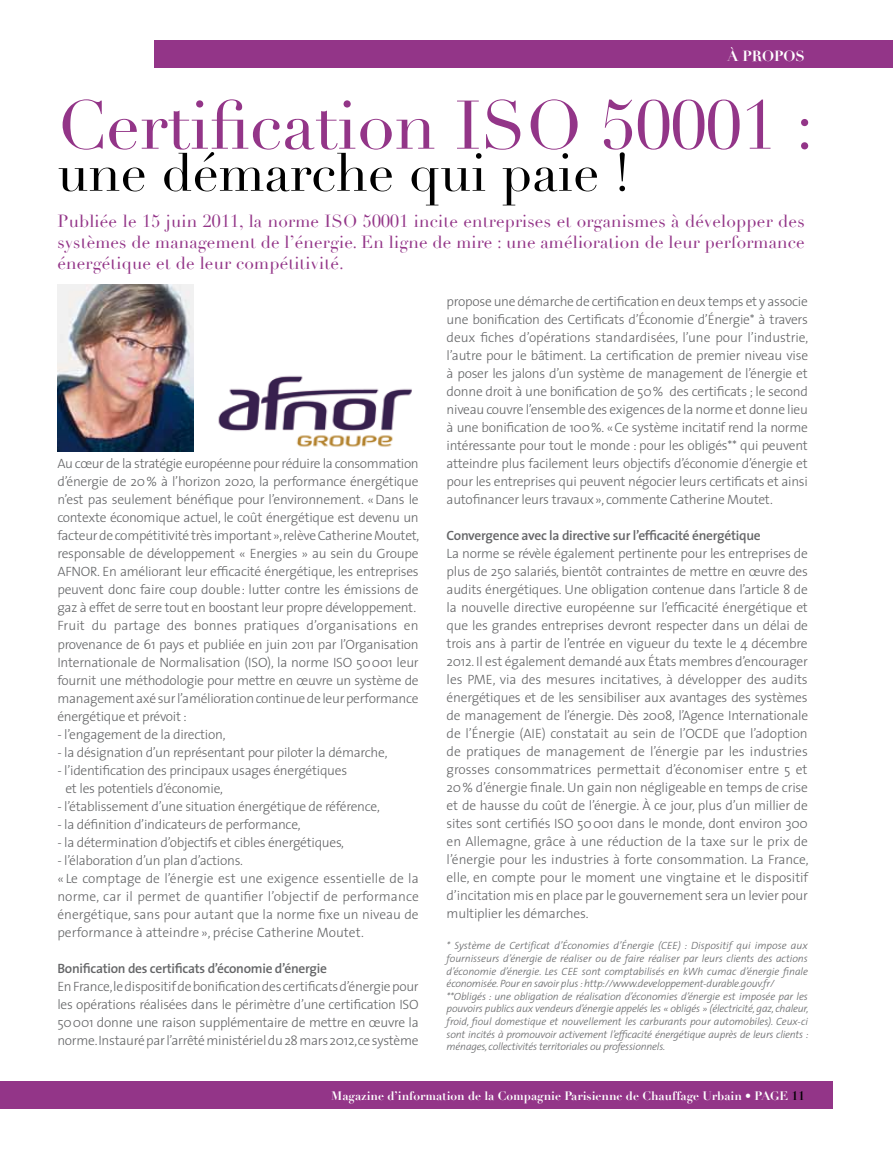
<style>
.page{position:relative;width:893px;height:1149px;background:#fff}
.page>*{position:absolute;margin:0;border:0;box-sizing:border-box;transform-origin:0 0}
.t1{font:67.5px "Didot";color:#933588}
.t2{font:52.5px "Didot";color:#000}
.t3{font:17.1px/21px "Didot";letter-spacing:.01em;color:#933588;text-align:justify}
.t4{font:700 14.4px "Didot";color:#fff}
.t5{font:300 13.5px/18px "The Sans";letter-spacing:-.02em;color:#646567;text-align:justify}
.t6{font:300 13.5px/18px "The Sans";color:#646567}
.t7{font:600 13.5px "The Sans";letter-spacing:-.02em;color:#646567}
.t8{font:700 12px "Didot";color:#fff}
.t9{font:italic 300 10.5px/12.6px "The Sans";letter-spacing:-.01em;color:#646567}
.s1{color:#000}
</style>
<div class="page">
<div style="left:0;top:1081px;width:832px;height:27px;background:#933588"></div>
<div style="left:155px;top:40px;width:738px;height:27px;background:#933588"></div>
<img style="left:57px;top:284px;width:136px;height:167px">
<img style="left:218px;top:376px;width:194px;height:71px">
<p class="t4" style="left:727px;top:47px;width:79px">À PROPOS</p>
<h1 class="t1" style="left:57px;top:85px;width:758px">Certification ISO 50001 :</h1>
<h2 class="t2" style="left:57px;top:141px;width:575px">une démarche qui paie !</h2>
<p class="t3" style="left:57px;top:211px;width:749px">Publiée le 15 juin 2011, la norme ISO 50001 incite entreprises et organismes à développer des systèmes de management de l’énergie. En ligne de mire : une amélioration de leur performance énergétique et de leur compétitivité.</p>
<p class="t5" style="left:57px;top:454px;width:363px;text-align:left">Au cœur de la stratégie européenne pour réduire la consommation d’énergie de 20% à l’horizon 2020, la performance énergétique n’est pas seulement bénéfique pour l’environnement. «Dans le contexte économique actuel, le coût énergétique est devenu un facteur de compétitivité très important», relève Catherine Moutet, responsable de développement « Energies » au sein du Groupe AFNOR. En améliorant leur efficacité énergétique, les entreprises peuvent donc faire coup double: lutter contre les émissions de gaz à effet de serre tout en boostant leur propre développement.<br>Fruit du partage des bonnes pratiques d’organisations en provenance de 61 pays et publiée en juin 2011 par l’Organisation Internationale de Normalisation (ISO), la norme ISO 50001 leur fournit une méthodologie pour mettre en œuvre un système de management axé sur l’amélioration continue de leur performance énergétique et prévoit :</p>
<p class="t5" style="left:57px;top:724px;width:170px">- l’engagement de la direction,</p>
<p class="t5" style="left:57px;top:742px;width:332px">- la désignation d’un représentant pour piloter la démarche,</p>
<p class="t5" style="left:65px;top:760px;width:283px;text-indent:-8px">- l’identification des principaux usages énergétiques et les potentiels d’économie,</p>
<p class="t5" style="left:57px;top:796px;width:324px">- l’établissement d’une situation énergétique de référence,</p>
<p class="t5" style="left:57px;top:814px;width:245px">- la définition d’indicateurs de performance,</p>
<p class="t5" style="left:57px;top:832px;width:288px">- la détermination d’objectifs et cibles énergétiques,</p>
<p class="t6" style="left:57px;top:850px;width:363px">- l’élaboration d’un plan d’actions.<br>« Le comptage de l’énergie est une exigence essentielle de la norme, car il permet de quantifier l’objectif de performance énergétique, sans pour autant que la norme fixe un niveau de performance à atteindre», précise Catherine Moutet.</p>
<p class="t7" style="left:57px;top:956px;width:271px">Bonification des certificats d’économie d’énergie</p>
<p class="t5" style="left:57px;top:976px;width:363px">En France, le dispositif de bonification des certificats d’énergie pour les opérations réalisées dans le périmètre d’une certification ISO 50001 donne une raison supplémentaire de mettre en œuvre la norme. Instauré par l’arrêté ministériel du 28 mars 2012, ce système</p>
<p class="t5" style="left:447px;top:292px;width:363px">propose une démarche de certification en deux temps et y associe une bonification des Certificats d’Économie d’Énergie* à travers deux fiches d’opérations standardisées, l’une pour l’industrie, l’autre pour le bâtiment. La certification de premier niveau vise à poser les jalons d’un système de management de l’énergie et donne droit à une bonification de 50% des certificats ; le second niveau couvre l’ensemble des exigences de la norme et donne lieu à une bonification de 100%. «Ce système incitatif rend la norme intéressante pour tout le monde : pour les obligés** qui peuvent atteindre plus facilement leurs objectifs d’économie d’énergie et pour les entreprises qui peuvent négocier leurs certificats et ainsi autofinancer leurs travaux», commente Catherine Moutet.</p>
<p class="t7" style="left:447px;top:524px;width:316px">Convergence avec la directive sur l’efficacité énergétique</p>
<p class="t5" style="left:447px;top:544px;width:363px">La norme se révèle également pertinente pour les entreprises de plus de 250 salariés, bientôt contraintes de mettre en œuvre des audits énergétiques. Une obligation contenue dans l’article 8 de la nouvelle directive européenne sur l’efficacité énergétique et que les grandes entreprises devront respecter dans un délai de trois ans à partir de l’entrée en vigueur du texte le 4 décembre 2012. Il est également demandé aux États membres d’encourager les PME, via des mesures incitatives, à développer des audits énergétiques et de les sensibiliser aux avantages des systèmes de management de l’énergie. Dès 2008, l’Agence Internationale de l’Énergie (AIE) constatait au sein de l’OCDE que l’adoption de pratiques de management de l’énergie par les industries grosses consommatrices permettait d’économiser entre 5 et 20% d’énergie finale. Un gain non négligeable en temps de crise et de hausse du coût de l’énergie. À ce jour, plus d’un millier de sites sont certifiés ISO 50001 dans le monde, dont environ 300 en Allemagne, grâce à une réduction de la taxe sur le prix de l’énergie pour les industries à forte consommation. La France, elle, en compte pour le moment une vingtaine et le dispositif d’incitation mis en place par le gouvernement sera un levier pour multiplier les démarches.</p>
<p class="t9" style="left:447px;top:938px;width:363px">* Système de Certificat d’Économies d’Énergie (CEE) : Dispositif qui impose aux fournisseurs d’énergie de réaliser ou de faire réaliser par leurs clients des actions d’économie d’énergie. Les CEE sont comptabilisés en kWh cumac d’énergie finale économisée. Pour en savoir plus : http://www.developpement-durable.gouv.fr/ **Obligés : une obligation de réalisation d’économies d’énergie est imposée par les pouvoirs publics aux vendeurs d’énergie appelés les « obligés » (électricité, gaz, chaleur, froid, fioul domestique et nouvellement les carburants pour automobiles). Ceux-ci sont incités à promouvoir activement l’efficacité énergétique auprès de leurs clients : ménages, collectivités territoriales ou professionnels.</p>
<p class="t8" style="left:331px;top:1088px;width:475px">Magazine d’information de la Compagnie Parisienne de Chauffage Urbain • PAGE <span class="s1">11</span></p>
</div>
